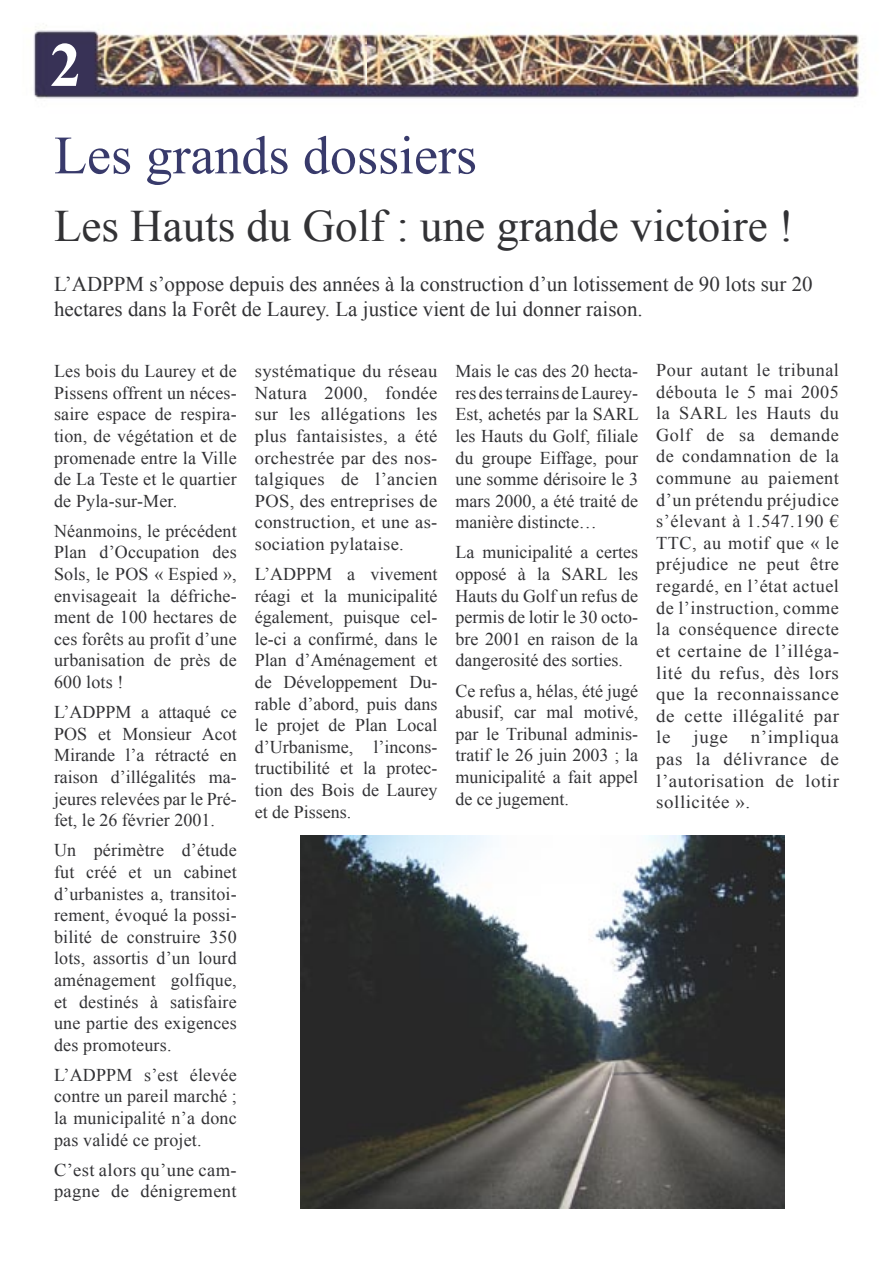
<style>
.page{position:relative;width:893px;height:1263px;background:#fff}
.page>*{position:absolute;margin:0;border:0;box-sizing:border-box;transform-origin:0 0}
.t1{font:700 63px "Times New Roman";color:#fff}
.t2{font:54px "Times New Roman";color:#383a6b}
.t3{font:45px "Times New Roman";color:#323235}
.t4{font:21px/25.2px "Times New Roman";color:#323235}
.t5{font:18px/21.6px "Times New Roman";letter-spacing:.01em;color:#323235;text-align:justify}
.t6{font:18px/21.6px "Times New Roman";letter-spacing:.01em;color:#323235;text-align:justify;scale:1.05 1}
</style>
<div class="page">
<img style="left:33px;top:25px;width:829px;height:1184px">
<img style="left:301px;top:836px;width:483px;height:373px">
<h1 class="t1" style="left:50px;top:21px;width:33px">2</h1>
<h2 class="t2" style="left:54px;top:119px;width:424px">Les grands dossiers</h2>
<h3 class="t3" style="left:54px;top:195px;width:741px">Les Hauts du Golf : une grande victoire !</h3>
<p class="t4" style="left:54px;top:271px;width:760px">L’ADPPM s’oppose depuis des années à la construction d’un lotissement de 90 lots sur 20 hectares dans la Forêt de Laurey. La justice vient de lui donner raison.</p>
<p class="t5" style="left:54px;top:360px;width:184px">Les bois du Laurey et de Pissens offrent un néces&shy;saire espace de respira&shy;tion, de végétation et de promenade entre la Ville de La Teste et le quartier de Pyla-sur-Mer.</p>
<p class="t5" style="left:54px;top:520px;width:184px">Néanmoins, le précédent Plan d’Occupation des Sols, le POS « Espied », envisageait la défriche&shy;ment de 100 hectares de ces forêts au profit d’une urbanisation de près de 600 lots !</p>
<p class="t5" style="left:54px;top:701px;width:184px">L’ADPPM a attaqué ce POS et Monsieur Acot Mirande l’a rétracté en raison d’illégalités ma&shy;jeures relevées par le Pré&shy;fet, le 26 février 2001.</p>
<p class="t5" style="left:54px;top:839px;width:184px">Un périmètre d’étude fut créé et un cabinet d’urbanistes a, transitoi&shy;rement, évoqué la possi&shy;bilité de construire 350 lots, assortis d’un lourd aménagement golfique, et destinés à satisfaire une partie des exigences des promoteurs.</p>
<p class="t5" style="left:54px;top:1064px;width:184px">L’ADPPM s’est élevée contre un pareil marché ; la municipalité n’a donc pas validé ce projet.</p>
<p class="t5" style="left:54px;top:1159px;width:184px">C’est alors qu’une cam&shy;pagne de dénigrement</p>
<p class="t5" style="left:255px;top:360px;width:184px">systématique du réseau Natura 2000, fondée sur les allégations les plus fantaisistes, a été orchestrée par des nos&shy;talgiques de l’ancien POS, des entreprises de construction, et une as&shy;sociation pylataise.</p>
<p class="t5" style="left:255px;top:563px;width:184px">L’ADPPM a vivement réagi et la municipalité également, puisque cel&shy;le-ci a confirmé, dans le Plan d’Aménagement et de Développement Du&shy;rable d’abord, puis dans le projet de Plan Local d’Urbanisme, l’incons&shy;tructibilité et la protec&shy;tion des Bois de Laurey et de Pissens.</p>
<p class="t5" style="left:455px;top:360px;width:185px">Mais le cas des 20 hecta&shy;res des terrains de Laurey-Est, achetés par la SARL les Hauts du Golf, filiale du groupe Eiffage, pour une somme dérisoire le 3 mars 2000, a été traité de manière distincte…</p>
<p class="t5" style="left:455px;top:541px;width:184px">La municipalité a certes opposé à la SARL les Hauts du Golf un refus de permis de lotir le 30 octo&shy;bre 2001 en raison de la dangerosité des sorties.</p>
<p class="t5" style="left:455px;top:679px;width:184px">Ce refus a, hélas, été jugé abusif, car mal motivé, par le Tribunal adminis&shy;tratif le 26 juin 2003 ; la municipalité a fait appel de ce jugement.</p>
<p class="t5" style="left:656px;top:359px;width:184px">Pour autant le tribunal débouta le 5 mai 2005 la SARL les Hauts du Golf de sa demande de condamnation de la commune au paiement d’un prétendu préjudice s’élevant à 1.547.190 € TTC, au motif que « le préjudice ne peut être regardé, en l’état actuel de l’instruction, comme la conséquence directe et certaine de l’illéga&shy;lité du refus, dès lors que la reconnaissance de cette illégalité par le</p>
<p class="t6" style="left:694px;top:726px;width:34px">juge</p>
<p class="t6" style="left:656px;top:726px;width:176px;text-indent:95px">n’impliqua pas la délivrance de l’autorisation de lotir sollicitée ».</p>
</div>
